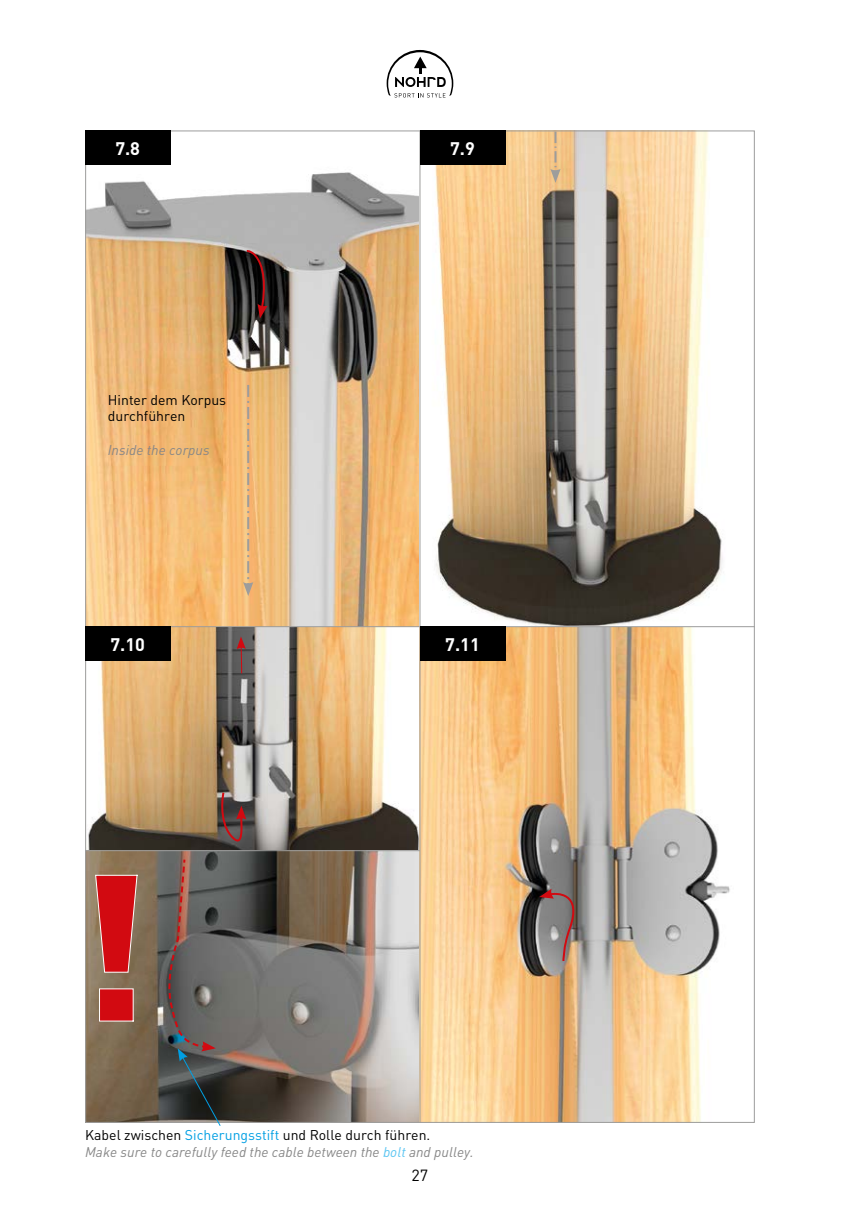
<style>
.page{position:relative;width:857px;height:1225px;background:#fff}
.page>*{position:absolute;margin:0;border:0;box-sizing:border-box;transform-origin:0 0}
.t1{font:700 18px "DIN";color:#fff}
.t2{font:16px "DIN";color:#000}
.t3{font:italic 14px/16.8px "DIN";color:#878787}
.t4{font:14px/16.8px "DIN";color:#000}
.s1{font-style:normal;color:#000}
.s2{font-style:normal;color:#009fe3}
.s3{color:#5bc5f2}
</style>
<div class="page">
<svg style="left:386px;top:50px;width:67px;height:47px"></svg>
<img style="left:87px;top:132px;width:665px;height:989px">
<hr style="left:419px;top:626px;width:1px;height:497px;background:#9d9d9c">
<hr style="left:419px;top:130px;width:1px;height:496px;background:#9d9d9c">
<hr style="left:85px;top:626px;width:669px;height:1px;background:#9d9d9c">
<hr style="left:85px;top:850px;width:335px;height:1px;background:#9d9d9c">
<div style="left:85px;top:130px;width:85px;height:34px;background:#000"></div>
<div style="left:420px;top:130px;width:85px;height:34px;background:#000"></div>
<div style="left:85px;top:626px;width:85px;height:34px;background:#000"></div>
<div style="left:420px;top:626px;width:85px;height:34px;background:#000"></div>
<svg style="left:243px;top:385px;width:10px;height:211px;background:#e7b880"></svg>
<svg style="left:245px;top:249px;width:25px;height:69px;background:#402a2a"></svg>
<hr style="left:240px;top:646px;width:2px;height:27px;background:#d20a11">
<svg style="left:236px;top:636px;width:10px;height:13px"></svg>
<svg style="left:539px;top:888px;width:46px;height:75px;background:#8c7b77"></svg>
<svg style="left:550px;top:132px;width:10px;height:51px"></svg>
<svg style="left:94px;top:873px;width:44px;height:149px;background:#bc3b37"></svg>
<svg style="left:167px;top:792px;width:80px;height:334px;background:#645d57"></svg>
<p class="t1" style="left:115px;top:137px;width:26px">7.8</p>
<p class="t1" style="left:450px;top:137px;width:26px">7.9</p>
<p class="t4" style="left:108px;top:391px;width:120px">Hinter dem Korpus durchführen</p>
<p class="t3" style="left:108px;top:441px;width:103px">Inside the corpus</p>
<p class="t1" style="left:110px;top:633px;width:36px">7.10</p>
<p class="t1" style="left:445px;top:633px;width:36px">7.11</p>
<p class="t3" style="left:85px;top:1126px;width:390px"><span class="s1">Kabel zwischen</span> <span class="s2">Sicherungsstift</span> <span class="s1">und Rolle durch führen.<br></span>Make sure to carefully feed the cable between the <span class="s3">bolt</span> and pulley.</p>
<p class="t2" style="left:411px;top:1165px;width:18px">27</p>
</div>
